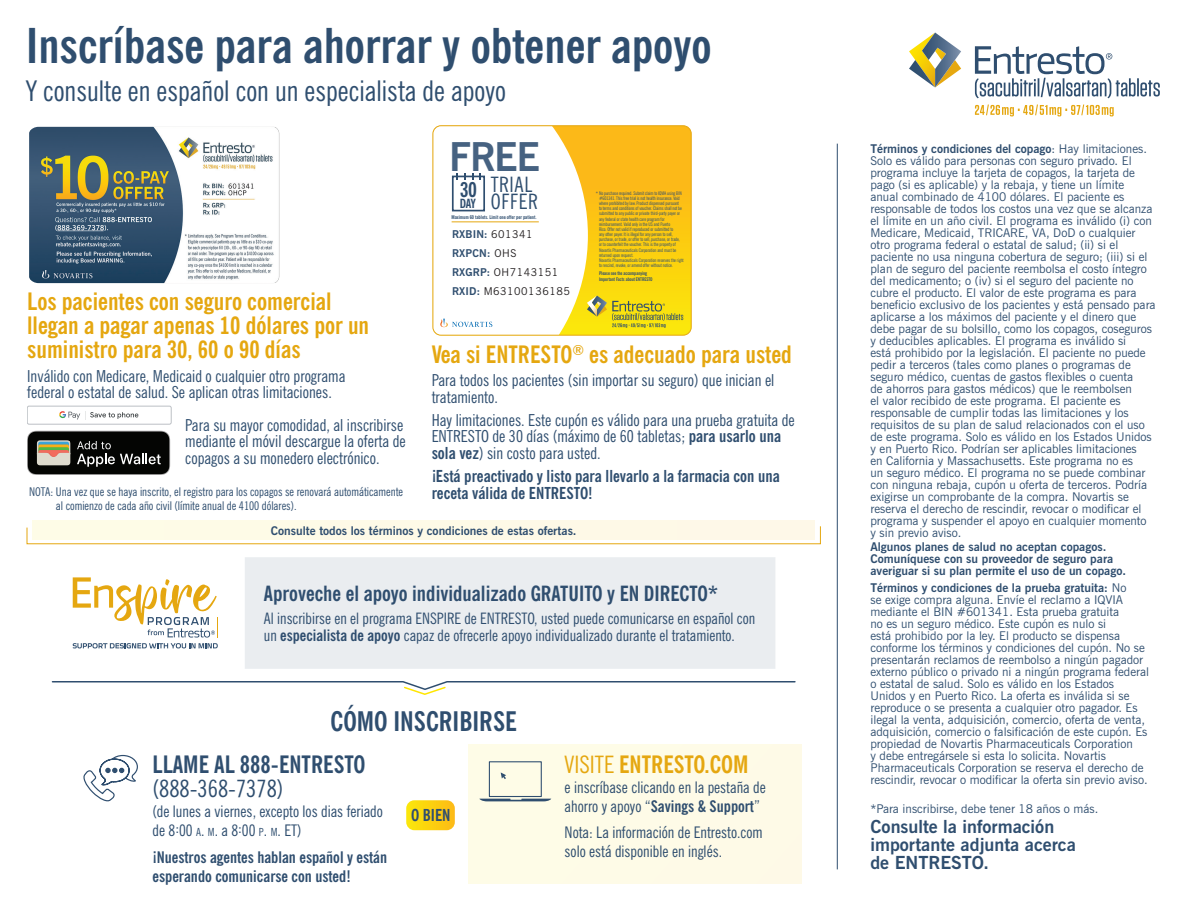
<style>
.page{position:relative;width:1188px;height:918px;background:#fff}
.page>*{position:absolute;margin:0;border:0;box-sizing:border-box;transform-origin:0 0}
.t1{font:700 condensed 48px "News Gothic BT";color:#2f4e6f}
.t2{font:700 39.75px "News Gothic BT";color:#466281}
.t3{font:condensed 28.5px "News Gothic BT";color:#2f4e6f}
.t4{font:700 condensed 27px "News Gothic BT";color:#2f4e6f}
.t5{font:700 condensed 24px/24px "News Gothic BT";color:#e5a710}
.t6{font:700 condensed 24px/24px "News Gothic BT";color:#2f4e6f}
.t7{font:condensed 21.15px/17px "News Gothic BT";letter-spacing:.03em;color:#2f4e6f}
.t8{font:700 condensed 21px "News Gothic BT";color:#2f4e6f}
.t9{font:700 condensed 20.55px "News Gothic BT";color:#2f4e6f}
.t10{font:700 18px/18px "News Gothic BT";color:#2f4e6f}
.t11{font:condensed 16.5px/16.5px "News Gothic BT";color:#2f4e6f}
.t12{font:700 condensed 16.5px/16.5px "News Gothic BT";color:#2f4e6f}
.t13{font:condensed 15.9px/19.2px "News Gothic BT";color:#2f4e6f}
.t14{font:700 condensed 15.9px/19.2px "News Gothic BT";color:#2f4e6f}
.t15{font:condensed 15.75px/16.8px "News Gothic BT";color:#2f4e6f}
.t16{font:700 condensed 12.6px "News Gothic BT";color:#2f4e6f}
.t17{font:12px/12px "News Gothic BT";color:#2f4e6f}
.t18{font:700 12px/12px "News Gothic BT";color:#2f4e6f}
.t19{font:condensed 12px/14.4px "News Gothic BT";color:#2f4e6f}
.t20{font:10.8px "News Gothic BT";letter-spacing:.05em;color:#231f20}
.t21{font:700 10.8px "News Gothic BT";letter-spacing:.01em;color:#2f4e6f}
.t22{font:700 condensed 5.1px "News Gothic BT";letter-spacing:-.01em;color:#2f4e6f}
.t23{font:condensed 4.95px/5.1px "News Gothic BT";letter-spacing:-.01em;color:#2f4e6f;scale:.96 1}
.t24{font:700 condensed 4.95px/5.1px "News Gothic BT";letter-spacing:-.01em;color:#2f4e6f;scale:.96 1}
.s1{font-weight:400;color:#231f20}
.s2{font-weight:700;color:#2f4e6f}
.s3{font-weight:700}
.s4{font-weight:400}
.s5{font-size:11.25px}
.s6{font-style:inherit}
</style>
<div class="page">
<div style="left:245px;top:557px;width:530px;height:112px;background:#eaedf0"></div>
<div style="left:32px;top:520px;width:782px;height:19px;background:#fefae7"></div>
<svg style="left:26px;top:526px;width:795px;height:19px"></svg>
<hr style="left:837px;top:144px;width:1px;height:725px;background:#2f4e6f">
<svg style="left:51px;top:681px;width:745px;height:14px"></svg>
<svg style="left:975px;top:105px;width:139px;height:11px"></svg>
<svg style="left:975px;top:46px;width:185px;height:52px"></svg>
<svg style="left:909px;top:33px;width:52px;height:54px"></svg>
<svg style="left:73px;top:577px;width:145px;height:71px"></svg>
<img style="left:29px;top:127px;width:251px;height:156px">
<svg style="left:406px;top:800px;width:49px;height:30px"></svg>
<svg style="left:683px;top:126px;width:8px;height:209px;background:#fac913"></svg>
<div style="left:27px;top:406px;width:144px;height:18px;border:1px solid #bcc0c5;border-radius:2px"></div>
<svg style="left:59px;top:411px;width:79px;height:9px"></svg>
<svg style="left:27px;top:431px;width:143px;height:44px;background:#373731"></svg>
<svg style="left:433px;top:126px;width:250px;height:209px"></svg>
<svg style="left:83px;top:755px;width:55px;height:46px"></svg>
<div style="left:469px;top:744px;width:332px;height:139px;background:#fefbe7"></div>
<svg style="left:501px;top:773px;width:5px;height:6px"></svg>
<svg style="left:479px;top:799px;width:72px;height:2px"></svg>
<div style="left:489px;top:761px;width:53px;height:36px;border:1px solid #2f4e6f"></div>
<p class="t1" style="left:26px;top:17px;width:687px">Inscríbase para ahorrar y obtener apoyo</p>
<p class="t3" style="left:26px;top:74px;width:481px">Y consulte en español con un especialista de apoyo</p>
<p class="t2" style="left:449px;top:132px;width:92px">FREE</p>
<p class="t7" style="left:491px;top:175px;width:49px">TRIAL<br>OFFER</p>
<p class="t22" style="left:452px;top:214px;width:86px">Maximum 60 tablets. Limit one offer per patient.</p>
<p class="t9" style="left:460px;top:177px;width:19px">30</p>
<p class="t16" style="left:460px;top:196px;width:18px">DAY</p>
<p class="t23" style="left:599px;top:190px;width:90px;text-indent:-3px">* No purchase required. Submit claim to IQVIA using BIN #601341. This free trial is not health insurance. Void where prohibited by law. Product dispensed pursuant<br>to terms and conditions of voucher. Claims shall not be submitted to any public or private third-party payer or any federal or state health care program for reimbursement. Valid only in the US and Puerto<br>Rico. Offer not valid if reproduced or submitted to<br>any other payer. It is illegal for any person to sell, purchase, or trade, or offer to sell, purchase, or trade, or to counterfeit the voucher. This is the property of Novartis Pharmaceuticals Corporation and must be returned upon request.<br>Novartis Pharmaceuticals Corporation reserves the right to rescind, revoke, or amend offer without notice.</p>
<p class="t24" style="left:599px;top:271px;width:57px">Please see the accompanying<br>Important Facts about ENTRESTO</p>
<p class="t21" style="left:452px;top:228px;width:82px">RXBIN: <span class="s1">601341</span></p>
<p class="t21" style="left:452px;top:247px;width:66px">RXPCN: <span class="s1">OHS</span></p>
<p class="t20" style="left:452px;top:266px;width:108px"><span class="s2">RXGRP:</span> OH7143151</p>
<p class="t20" style="left:452px;top:285px;width:119px"><span class="s2">RXID:</span> M63100136185</p>
<p class="t5" style="left:27px;top:290px;width:344px">Los pacientes con seguro comercial llegan a pagar apenas 10 dólares por un suministro para 30, 60 o 90 días</p>
<p class="t11" style="left:27px;top:368px;width:320px">Inválido con Medicare, Medicaid o cualquier otro programa federal o estatal de salud. Se aplican otras limitaciones.</p>
<p class="t5" style="left:432px;top:342px;width:362px">Vea si ENTRESTO<sup>®</sup> es adecuado para usted</p>
<p class="t11" style="left:432px;top:372px;width:344px">Para todos los pacientes (sin importar su seguro) que inician el tratamiento.</p>
<p class="t11" style="left:432px;top:412px;width:365px">Hay limitaciones. Este cupón es válido para una prueba gratuita de<br>ENTRESTO de 30 días (máximo de 60 tabletas; <span class="s3">para usarlo una sola vez</span>) sin costo para usted.</p>
<p class="t12" style="left:432px;top:468px;width:350px">¡Está preactivado y listo para llevarlo a la farmacia con una receta válida de ENTRESTO!</p>
<p class="t18" style="left:271px;top:524px;width:307px">Consulte todos los términos y condiciones de estas ofertas.</p>
<p class="t11" style="left:185px;top:416px;width:222px">Para su mayor comodidad, al inscribirse mediante el móvil descargue la oferta de copagos a su monedero electrónico.</p>
<p class="t19" style="left:56px;top:484px;width:349px;text-indent:-27px">NOTA: Una vez que se haya inscrito, el registro para los copagos se renovará automáticamente al comienzo de cada año civil (límite anual de 4100 dólares).</p>
<p class="t8" style="left:264px;top:580px;width:456px">Aproveche el apoyo individualizado GRATUITO y EN DIRECTO*</p>
<p class="t15" style="left:264px;top:610px;width:493px">Al inscribirse en el programa ENSPIRE de ENTRESTO, usted puede comunicarse en español con un <span class="s3">especialista de apoyo</span> capaz de ofrecerle apoyo individualizado durante el tratamiento.</p>
<p class="t4" style="left:331px;top:705px;width:188px">CÓMO INSCRIBIRSE</p>
<p class="t6" style="left:153px;top:753px;width:214px">LLAME AL 888-ENTRESTO <span class="s4">(888-368-7378)</span></p>
<p class="t13" style="left:153px;top:801px;width:232px">(de lunes a viernes, excepto los dias feriado de 8:00 <span class="s5">A</span><span class="s6">.</span> <span class="s5">M</span><span class="s6">.</span> a 8:00 <span class="s5">P</span><span class="s6">.</span> <span class="s5">M</span><span class="s6">.</span> ET)</p>
<p class="t14" style="left:153px;top:847px;width:236px">¡Nuestros agentes hablan español y están esperando comunicarse con usted!</p>
<p class="t12" style="left:411px;top:807px;width:41px">O BIEN</p>
<p class="t5" style="left:565px;top:753px;width:186px"><span class="s4">VISITE</span> ENTRESTO.COM</p>
<p class="t13" style="left:565px;top:777px;width:203px">e inscríbase clicando en la pestaña de ahorro y apoyo “<span class="s3">Savings &amp; Support</span>”</p>
<p class="t13" style="left:565px;top:822px;width:200px">Nota: La información de Entresto.com solo está disponible en inglés.</p>
<p class="t17" style="left:870px;top:142px;width:287px"><span class="s3">Términos y condiciones del copago</span>: Hay limitaciones.<br>Solo es válido para personas con seguro privado. El programa incluye la tarjeta de copagos, la tarjeta de pago (si es aplicable) y la rebaja, y tiene un límite<br>anual combinado de 4100 dólares. El paciente es responsable de todos los costos una vez que se alcanza el límite en un año civil. El programa es inválido (i) con Medicare, Medicaid, TRICARE, VA, DoD o cualquier otro programa federal o estatal de salud; (ii) si el paciente no usa ninguna cobertura de seguro; (iii) si el plan de seguro del paciente reembolsa el costo íntegro del medicamento; o (iv) si el seguro del paciente no cubre el producto. El valor de este programa es para beneficio exclusivo de los pacientes y está pensado para aplicarse a los máximos del paciente y el dinero que debe pagar de su bolsillo, como los copagos, coseguros y deducibles aplicables. El programa es inválido si<br>está prohibido por la legislación. El paciente no puede pedir a terceros (tales como planes o programas de seguro médico, cuentas de gastos flexibles o cuenta<br>de ahorros para gastos médicos) que le reembolsen<br>el valor recibido de este programa. El paciente es responsable de cumplir todas las limitaciones y los requisitos de su plan de salud relacionados con el uso de este programa. Solo es válido en los Estados Unidos y en Puerto Rico. Podrían ser aplicables limitaciones<br>en California y Massachusetts. Este programa no es<br>un seguro médico. El programa no se puede combinar con ninguna rebaja, cupón u oferta de terceros. Podría exigirse un comprobante de la compra. Novartis se reserva el derecho de rescindir, revocar o modificar el programa y suspender el apoyo en cualquier momento<br>y sin previo aviso.</p>
<p class="t18" style="left:870px;top:541px;width:257px">Algunos planes de salud no aceptan copagos.<br>Comuníquese con su proveedor de seguro para averiguar si su plan permite el uso de un copago.</p>
<p class="t17" style="left:870px;top:582px;width:280px"><span class="s3">Términos y condiciones de la prueba gratuita:</span> No<br>se exige compra alguna. Envíe el reclamo a IQVIA mediante el BIN #601341. Esta prueba gratuita<br>no es un seguro médico. Este cupón es nulo si<br>está prohibido por la ley. El producto se dispensa conforme los términos y condiciones del cupón. No se presentarán reclamos de reembolso a ningún pagador externo público o privado ni a ningún programa federal o estatal de salud. Solo es válido en los Estados Unidos y en Puerto Rico. La oferta es inválida si se reproduce o se presenta a cualquier otro pagador. Es ilegal la venta, adquisición, comercio, oferta de venta, adquisición, comercio o falsificación de este cupón. Es propiedad de Novartis Pharmaceuticals Corporation<br>y debe entregársele si esta lo solicita. Novartis Pharmaceuticals Corporation se reserva el derecho de rescindir, revocar o modificar la oferta sin previo aviso.</p>
<p class="t17" style="left:870px;top:802px;width:229px">*Para inscribirse, debe tener 18 años o más.</p>
<p class="t10" style="left:870px;top:818px;width:207px">Consulte la información importante adjunta acerca de ENTRESTO.</p>
</div>
